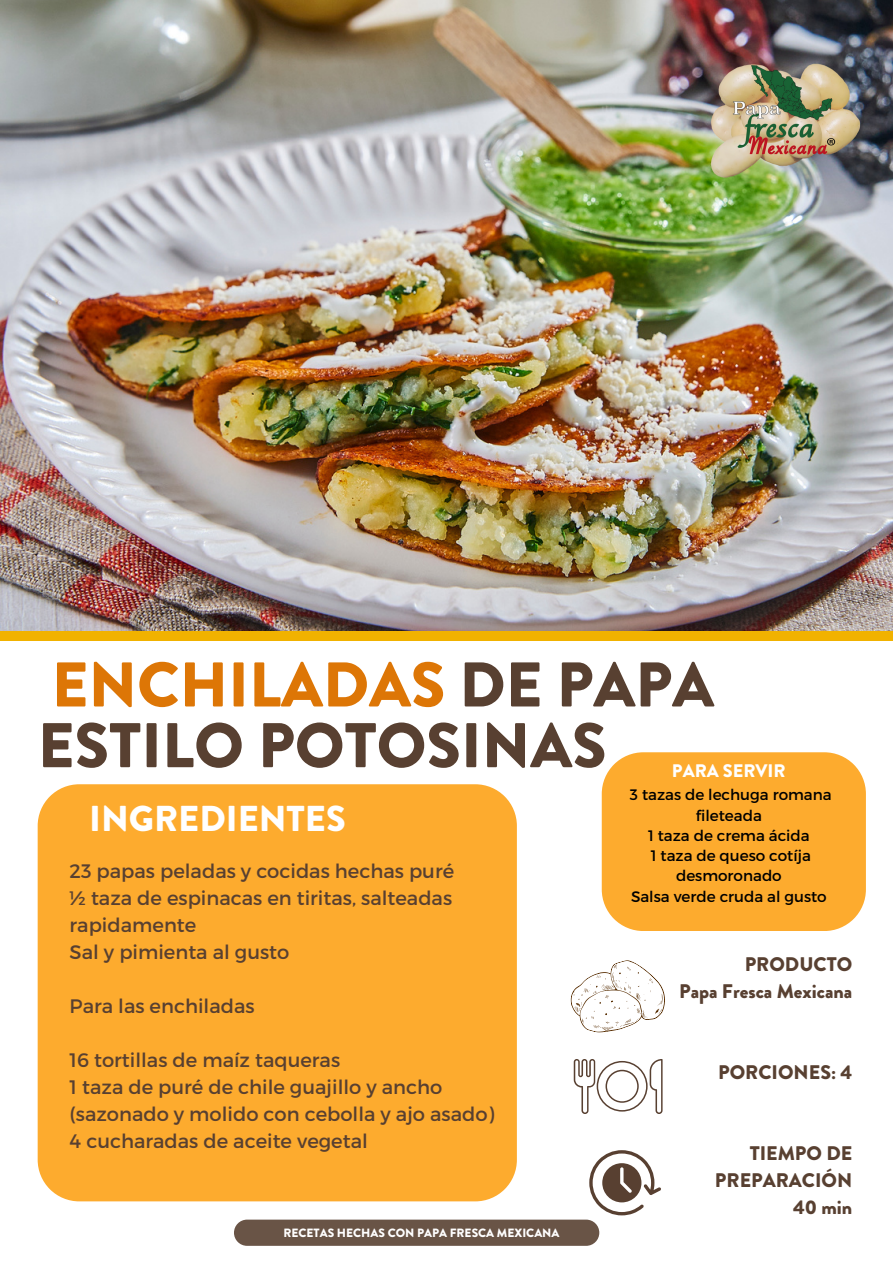
<style>
.page{position:relative;width:893px;height:1264px;background:#fff}
.page>*{position:absolute;margin:0;border:0;box-sizing:border-box;transform-origin:0 0}
.t1{font:900 63px/60.8px "Brandon Grotesque";color:#584031}
.t2{font:900 36px "Brandon Grotesque";color:#fff}
.t3{font:900 19.65px/27px "Brandon Grotesque";color:#584031;text-align:right}
.t4{font:19.5px/27px "Montserrat";color:#584031}
.t5{font:900 18.15px "Brandon Grotesque";color:#fff}
.t6{font:15.15px/20.2px "Montserrat";color:#000;text-align:center}
.t7{font:900 12px "Brandon Grotesque";color:#fff}
.s1{color:#dd7606}
</style>
<div class="page">
<div style="left:38px;top:784px;width:479px;height:417px;background:#fdab2e"></div>
<div style="left:234px;top:1219px;width:365px;height:26px;background:#695446;border-radius:13px"></div>
<div style="left:0;top:631px;width:892px;height:9px;background:#f1b200"></div>
<img style="left:0;top:0;width:892px;height:631px">
<div style="left:601px;top:752px;width:264px;height:179px;background:#fdab2e"></div>
<svg style="left:589px;top:1150px;width:72px;height:65px"></svg>
<svg style="left:573px;top:1059px;width:89px;height:54px"></svg>
<svg style="left:570px;top:960px;width:95px;height:72px"></svg>
<img style="left:710px;top:47px;width:150px;height:149px">
<p class="t1" style="left:38px;top:655px;width:677px"><span class="s1">ENCHILADAS</span> DE PAPA<br>ESTILO POTOSINAS</p>
<p class="t2" style="left:89px;top:793px;width:258px">INGREDIENTES</p>
<p class="t4" style="left:70px;top:856px;width:386px">23 papas peladas y cocidas hechas puré</p>
<p class="t4" style="left:70px;top:883px;width:384px">½ taza de espinacas en tiritas, salteadas rapidamente</p>
<p class="t4" style="left:70px;top:937px;width:221px">Sal y pimienta al gusto</p>
<p class="t4" style="left:70px;top:991px;width:186px">Para las enchiladas</p>
<p class="t4" style="left:70px;top:1045px;width:272px">16 tortillas de maíz taqueras</p>
<p class="t4" style="left:70px;top:1072px;width:426px">1 taza de puré de chile guajillo y ancho (sazonado y molido con cebolla y ajo asado)</p>
<p class="t4" style="left:70px;top:1126px;width:300px">4 cucharadas de aceite vegetal</p>
<p class="t5" style="left:672px;top:757px;width:115px">PARA SERVIR</p>
<p class="t6" style="left:630px;top:784px;width:203px">3 tazas de lechuga romana fileteada</p>
<p class="t6" style="left:648px;top:824px;width:163px">1 taza de crema ácida</p>
<p class="t6" style="left:650px;top:845px;width:162px">1 taza de queso cotíja desmoronado</p>
<p class="t6" style="left:631px;top:885px;width:197px">Salsa verde cruda al gusto</p>
<p class="t3" style="left:744px;top:950px;width:109px">PRODUCTO</p>
<p class="t3" style="left:679px;top:977px;width:175px">Papa Fresca Mexicana</p>
<p class="t3" style="left:718px;top:1058px;width:136px">PORCIONES: 4</p>
<p class="t3" style="left:714px;top:1139px;width:139px">TIEMPO DE<br>PREPARACIÓN</p>
<p class="t3" style="left:793px;top:1193px;width:61px">40 min</p>
<p class="t7" style="left:283px;top:1224px;width:277px">RECETAS HECHAS CON PAPA FRESCA MEXICANA</p>
</div>
